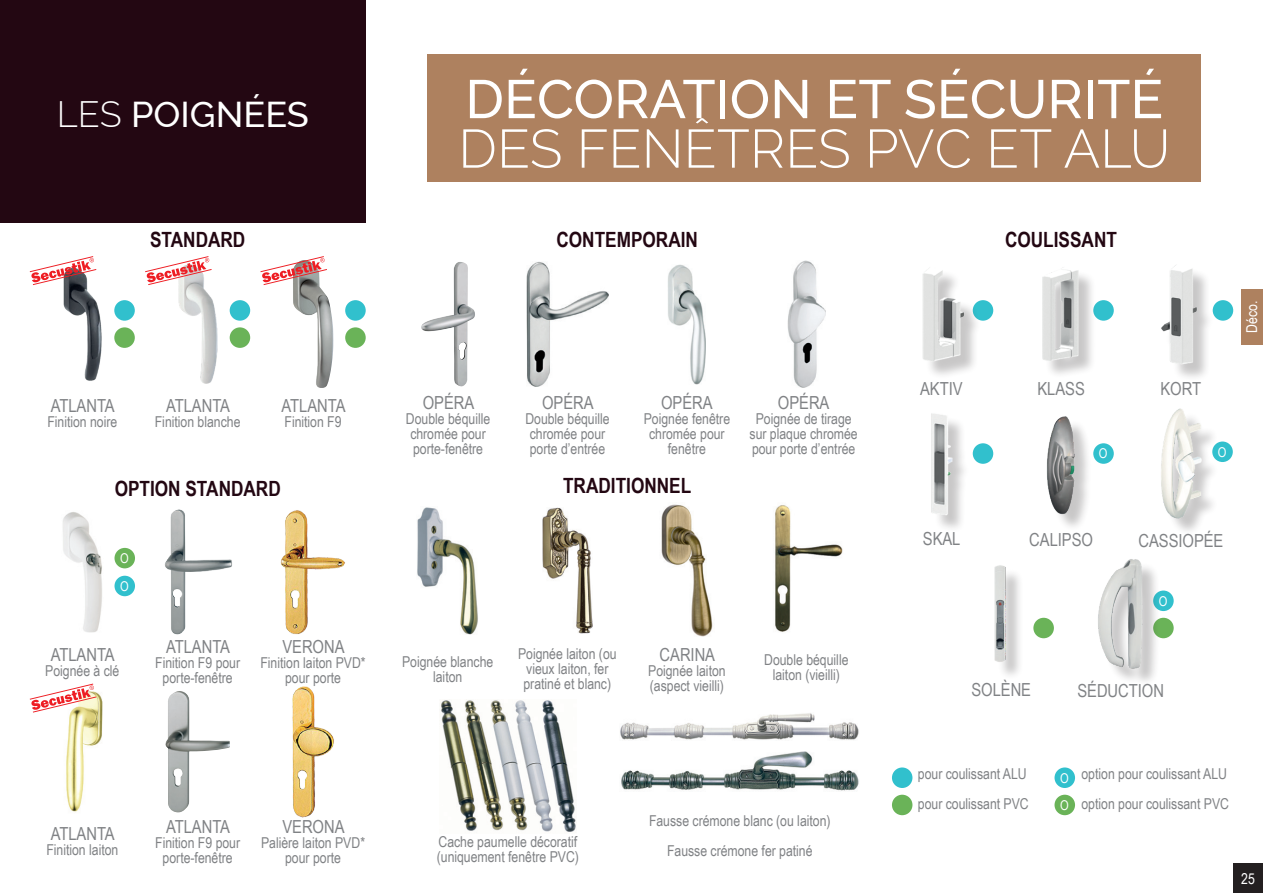
<style>
.page{position:relative;width:1263px;height:893px;background:#fff}
.page>*{position:absolute;margin:0;border:0;box-sizing:border-box;transform-origin:0 0}
.t1{font:500 54px "Raleway";color:#fff}
.t2{font:300 54px "Raleway";color:#fff}
.t3{font:500 36px "Raleway";color:#fff}
.t4{font:700 21px "Arial Narrow";color:#230712}
.t5{font:18px "Arial Narrow";color:#808285}
.t6{font:15px/15px "Arial Narrow";color:#808285;text-align:center}
.t7{font:15px "Arial Narrow";color:#fff}
.t8{font:13.5px/27.9px "Arial Narrow";color:#fff}
.s1{font-weight:300}
</style>
<div class="page">
<div style="left:1233px;top:863px;width:30px;height:30px;background:#231f20"></div>
<img style="left:63px;top:269px;width:39px;height:112px">
<img style="left:417px;top:507px;width:61px;height:128px">
<img style="left:775px;top:505px;width:68px;height:127px">
<img style="left:440px;top:699px;width:136px;height:133px">
<img style="left:63px;top:512px;width:39px;height:121px">
<img style="left:66px;top:692px;width:37px;height:120px">
<img style="left:421px;top:262px;width:54px;height:125px">
<img style="left:178px;top:285px;width:40px;height:99px">
<img style="left:542px;top:508px;width:50px;height:125px">
<img style="left:164px;top:509px;width:68px;height:126px">
<img style="left:165px;top:691px;width:65px;height:122px">
<img style="left:526px;top:261px;width:82px;height:126px">
<img style="left:293px;top:285px;width:41px;height:103px">
<img style="left:661px;top:504px;width:52px;height:133px">
<img style="left:620px;top:713px;width:239px;height:27px">
<img style="left:621px;top:751px;width:238px;height:40px">
<img style="left:280px;top:510px;width:65px;height:124px">
<img style="left:292px;top:686px;width:42px;height:132px">
<img style="left:668px;top:264px;width:38px;height:120px">
<img style="left:788px;top:260px;width:37px;height:128px">
<div style="left:114px;top:327px;width:21px;height:21px;background:#6ab358;border-radius:50%"></div>
<div style="left:230px;top:327px;width:20px;height:21px;background:#6ab358;border-radius:50%"></div>
<div style="left:345px;top:327px;width:21px;height:21px;background:#6ab358;border-radius:50%"></div>
<div style="left:1033px;top:618px;width:21px;height:20px;background:#6ab358;border-radius:50%"></div>
<div style="left:1153px;top:618px;width:21px;height:20px;background:#6ab358;border-radius:50%"></div>
<div style="left:115px;top:548px;width:20px;height:20px;background:#6ab358;border-radius:50%"></div>
<div style="left:115px;top:576px;width:20px;height:20px;background:#31c0cd;border-radius:50%"></div>
<div style="left:114px;top:300px;width:21px;height:21px;background:#31c0cd;border-radius:50%"></div>
<div style="left:230px;top:300px;width:20px;height:21px;background:#31c0cd;border-radius:50%"></div>
<div style="left:345px;top:300px;width:21px;height:21px;background:#31c0cd;border-radius:50%"></div>
<div style="left:1153px;top:591px;width:21px;height:20px;background:#31c0cd;border-radius:50%"></div>
<div style="left:0;top:0;width:366px;height:222px;background:#230712"></div>
<div style="left:892px;top:795px;width:20px;height:20px;background:#6ab358;border-radius:50%"></div>
<div style="left:1054px;top:795px;width:21px;height:20px;background:#6ab358;border-radius:50%"></div>
<div style="left:892px;top:767px;width:20px;height:21px;background:#31c0cd;border-radius:50%"></div>
<div style="left:1212px;top:441px;width:21px;height:21px;background:#31c0cd;border-radius:50%"></div>
<div style="left:973px;top:443px;width:20px;height:21px;background:#31c0cd;border-radius:50%"></div>
<div style="left:973px;top:300px;width:20px;height:21px;background:#31c0cd;border-radius:50%"></div>
<div style="left:1093px;top:443px;width:21px;height:21px;background:#31c0cd;border-radius:50%"></div>
<div style="left:1093px;top:300px;width:21px;height:21px;background:#31c0cd;border-radius:50%"></div>
<div style="left:1213px;top:300px;width:20px;height:21px;background:#31c0cd;border-radius:50%"></div>
<div style="left:1054px;top:767px;width:21px;height:21px;background:#31c0cd;border-radius:50%"></div>
<svg style="left:30px;top:256px;width:66px;height:29px"></svg>
<svg style="left:145px;top:256px;width:67px;height:29px"></svg>
<svg style="left:260px;top:256px;width:67px;height:29px"></svg>
<svg style="left:30px;top:684px;width:66px;height:29px"></svg>
<div style="left:427px;top:54px;width:774px;height:127px;background:#ae815f"></div>
<div style="left:934px;top:416px;width:36px;height:117px;background:#231f20;opacity:.25"></div>
<img style="left:931px;top:413px;width:30px;height:108px">
<div style="left:1164px;top:412px;width:55px;height:124px;background:#231f20;opacity:.25"></div>
<img style="left:1161px;top:408px;width:41px;height:113px">
<div style="left:1102px;top:562px;width:58px;height:124px;background:#231f20;opacity:.25"></div>
<img style="left:1098px;top:559px;width:46px;height:112px">
<div style="left:925px;top:270px;width:57px;height:110px;background:#231f20;opacity:.25"></div>
<img style="left:922px;top:270px;width:54px;height:100px">
<div style="left:1049px;top:419px;width:43px;height:112px;background:#231f20;opacity:.25"></div>
<img style="left:1046px;top:416px;width:31px;height:105px">
<div style="left:997px;top:568px;width:27px;height:112px;background:#231f20;opacity:.25"></div>
<img style="left:994px;top:565px;width:23px;height:105px">
<div style="left:1044px;top:270px;width:53px;height:109px;background:#231f20;opacity:.25"></div>
<img style="left:1042px;top:270px;width:45px;height:101px">
<div style="left:1165px;top:267px;width:50px;height:115px;background:#231f20;opacity:.25"></div>
<img style="left:1161px;top:265px;width:45px;height:106px">
<div style="left:1241px;top:289px;width:22px;height:55px;background:#ae815f"></div>
<h2 class="t3" style="left:57px;top:93px;width:254px"><span class="s1">LES</span> POIGNÉES</h2>
<h1 class="t1" style="left:465px;top:68px;width:699px">DÉCORATION ET SÉCURITÉ</h1>
<h1 class="t2" style="left:458px;top:117px;width:714px">DES FENÊTRES PVC ET ALU</h1>
<h3 class="t4" style="left:150px;top:223px;width:97px">STANDARD</h3>
<h3 class="t4" style="left:1005px;top:224px;width:113px">COULISSANT</h3>
<h3 class="t4" style="left:556px;top:224px;width:143px">CONTEMPORAIN</h3>
<p class="t5" style="left:51px;top:393px;width:66px">ATLANTA</p>
<p class="t6" style="left:47px;top:414px;width:72px">Finition noire</p>
<p class="t5" style="left:166px;top:393px;width:66px">ATLANTA</p>
<p class="t6" style="left:155px;top:414px;width:87px">Finition blanche</p>
<p class="t5" style="left:281px;top:393px;width:66px">ATLANTA</p>
<p class="t6" style="left:284px;top:414px;width:59px">Finition F9</p>
<h3 class="t4" style="left:115px;top:473px;width:168px">OPTION STANDARD</h3>
<p class="t8" style="left:120px;top:544px;width:10px">O<br>O</p>
<p class="t5" style="left:51px;top:641px;width:66px">ATLANTA</p>
<p class="t6" style="left:45px;top:662px;width:76px">Poignée à clé</p>
<p class="t5" style="left:166px;top:634px;width:66px">ATLANTA</p>
<p class="t6" style="left:155px;top:655px;width:87px">Finition F9 pour porte-fenêtre</p>
<p class="t5" style="left:282px;top:634px;width:64px">VERONA</p>
<p class="t6" style="left:260px;top:655px;width:107px">Finition laiton PVD* pour porte</p>
<p class="t5" style="left:423px;top:389px;width:53px">OPÉRA</p>
<p class="t6" style="left:406px;top:411px;width:86px;text-align:left">Double béquille chromée pour porte-fenêtre</p>
<p class="t5" style="left:542px;top:389px;width:53px">OPÉRA</p>
<p class="t6" style="left:525px;top:411px;width:86px;text-align:left">Double béquille chromée pour porte d’entrée</p>
<p class="t5" style="left:661px;top:389px;width:53px">OPÉRA</p>
<p class="t6" style="left:644px;top:411px;width:88px">Poignée fenêtre chromée pour fenêtre</p>
<h3 class="t4" style="left:563px;top:470px;width:130px">TRADITIONNEL</h3>
<p class="t5" style="left:778px;top:389px;width:53px">OPÉRA</p>
<p class="t6" style="left:750px;top:411px;width:110px">Poignée de tirage sur plaque chromée pour porte d’entrée</p>
<p class="t5" style="left:659px;top:641px;width:57px">CARINA</p>
<p class="t6" style="left:648px;top:662px;width:79px;text-align:left">Poignée laiton (aspect vieilli)</p>
<p class="t6" style="left:518px;top:646px;width:100px">Poignée laiton (ou vieux laiton, fer pratiné et blanc)</p>
<p class="t6" style="left:402px;top:653px;width:93px">Poignée blanche laiton</p>
<p class="t6" style="left:764px;top:652px;width:86px">Double béquille laiton (vieilli)</p>
<p class="t5" style="left:920px;top:375px;width:44px">AKTIV</p>
<p class="t5" style="left:1037px;top:376px;width:49px">KLASS</p>
<p class="t5" style="left:1160px;top:376px;width:42px">KORT</p>
<p class="t7" style="left:1241px;top:333px;width:34px;rotate:-90deg">Déco.</p>
<p class="t8" style="left:1099px;top:439px;width:10px">O</p>
<p class="t8" style="left:1218px;top:437px;width:10px">O</p>
<p class="t5" style="left:923px;top:526px;width:39px">SKAL</p>
<p class="t5" style="left:1138px;top:527px;width:87px">CASSIOPÉE</p>
<p class="t5" style="left:1029px;top:526px;width:65px">CALIPSO</p>
<p class="t8" style="left:1159px;top:586px;width:10px">O</p>
<p class="t5" style="left:971px;top:677px;width:61px">SOLÈNE</p>
<p class="t5" style="left:1077px;top:677px;width:88px">SÉDUCTION</p>
<p class="t5" style="left:51px;top:821px;width:66px">ATLANTA</p>
<p class="t6" style="left:46px;top:842px;width:74px">Finition laiton</p>
<p class="t5" style="left:166px;top:813px;width:66px">ATLANTA</p>
<p class="t6" style="left:155px;top:835px;width:87px">Finition F9 pour porte-fenêtre</p>
<p class="t5" style="left:282px;top:813px;width:64px">VERONA</p>
<p class="t6" style="left:261px;top:835px;width:106px">Palière laiton PVD* pour porte</p>
<p class="t6" style="left:437px;top:834px;width:144px;text-align:left">Cache paumelle décoratif (uniquement fenêtre PVC)</p>
<p class="t6" style="left:649px;top:805px;width:183px;line-height:30px">Fausse crémone blanc (ou laiton)<br>Fausse crémone fer patiné</p>
<p class="t6" style="left:918px;top:766px;width:110px">pour coulissant ALU</p>
<p class="t8" style="left:1060px;top:763px;width:10px">O</p>
<p class="t6" style="left:918px;top:796px;width:112px">pour coulissant PVC</p>
<p class="t8" style="left:1060px;top:791px;width:10px">O</p>
<p class="t6" style="left:1081px;top:758px;width:149px;line-height:30px;text-align:left">option pour coulissant ALU option pour coulissant PVC</p>
<p class="t7" style="left:1241px;top:867px;width:15px">25</p>
</div>
